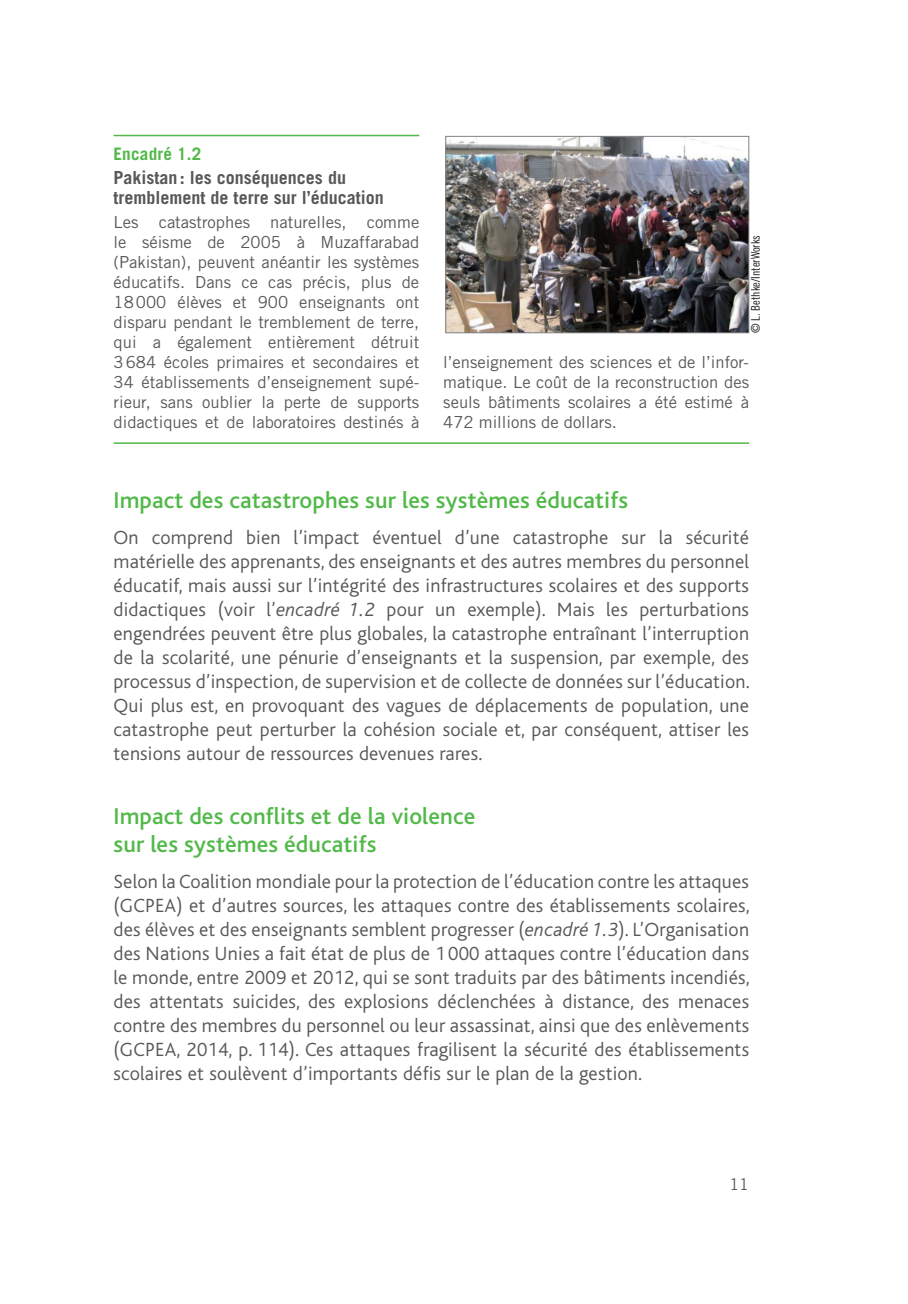
<style>
.page{position:relative;width:908px;height:1304px;background:#fff}
.page>*{position:absolute;margin:0;border:0;box-sizing:border-box;transform-origin:0 0}
.t1{font:500 24px/28px "Bliss";letter-spacing:.005em;color:#51b948}
.t2{font:300 20px/24px "Bliss";letter-spacing:.01em;color:#57585a;text-align:justify}
.t3{font:700 18px/20px "Trade Gothic";color:#57585a}
.t4{font:700 17.2px "Trade Gothic";letter-spacing:.01em;color:#51b948}
.t5{font:16.6px/20px "Trade Gothic";color:#57585a;text-align:justify}
.t6{font:16px "Trade Gothic";color:#57585a}
.t7{font:12px "Trade Gothic Cond Eighteen";color:#231f20}
.s1{font-style:italic}
</style>
<div class="page">
<hr style="left:113px;top:135px;width:306px;height:1px;background:#51b948">
<img style="left:447px;top:138px;width:299px;height:193px">
<div style="left:445px;top:136px;width:303px;height:197px;border:1px solid #808285"></div>
<hr style="left:113px;top:442px;width:635px;height:2px;background:#51b948">
<p class="t4" style="left:113px;top:143px;width:89px">Encadré 1.2</p>
<p class="t3" style="left:113px;top:167px;width:271px">Pakistan : les conséquences du tremblement de terre sur l’éducation</p>
<p class="t5" style="left:113px;top:212px;width:307px">Les catastrophes naturelles, comme le séisme de 2005 à Muzaffarabad (Pakistan), peuvent anéantir les systèmes éducatifs. Dans ce cas précis, plus de 18000 élèves et 900 enseignants ont disparu pendant le tremblement de terre, qui a également entièrement détruit 3684 écoles primaires et secondaires et 34 établissements d’enseignement supé&shy;rieur, sans oublier la perte de supports didactiques et de laboratoires destinés à</p>
<p class="t7" style="left:748px;top:333px;width:100px;rotate:-90deg">© L. Bethke/InterWorks</p>
<p class="t5" style="left:443px;top:352px;width:307px">l’enseignement des sciences et de l’infor&shy;matique. Le coût de la reconstruction des seuls bâtiments scolaires a été estimé à 472 millions de dollars.</p>
<p class="t1" style="left:113px;top:487px;width:516px">Impact des catastrophes sur les systèmes éducatifs</p>
<p class="t2" style="left:113px;top:526px;width:637px">On comprend bien l’impact éventuel d’une catastrophe sur la sécurité matérielle des apprenants, des enseignants et des autres membres du personnel éducatif, mais aussi sur l’intégrité des infrastructures scolaires et des supports didactiques (voir l’<span class="s1">encadré 1.2</span> pour un exemple). Mais les perturbations engendrées peuvent être plus globales, la catastrophe entraînant l’interruption de la scolarité, une pénurie d’enseignants et la suspension, par exemple, des processus d’inspection, de supervision et de collecte de données sur l’éducation.<br>Qui plus est, en provoquant des vagues de déplacements de population, une catastrophe peut perturber la cohésion sociale et, par conséquent, attiser les tensions autour de ressources devenues rares.</p>
<p class="t1" style="left:113px;top:803px;width:363px">Impact des conflits et de la violence sur les systèmes éducatifs</p>
<p class="t2" style="left:113px;top:870px;width:637px">Selon la Coalition mondiale pour la protection de l’éducation contre les attaques (GCPEA) et d’autres sources, les attaques contre des établissements scolaires, des élèves et des enseignants semblent progresser (<span class="s1">encadré 1.3</span>). L’Organisation des Nations Unies a fait état de plus de 1 000 attaques contre l’éducation dans le monde, entre 2009 et 2012, qui se sont traduits par des bâtiments incendiés, des attentats suicides, des explosions déclenchées à distance, des menaces contre des membres du personnel ou leur assassinat, ainsi que des enlèvements (GCPEA, 2014, p. 114). Ces attaques fragilisent la sécurité des établissements scolaires et soulèvent d’importants défis sur le plan de la gestion.</p>
<p class="t6" style="left:729px;top:1175px;width:21px">11</p>
</div>
